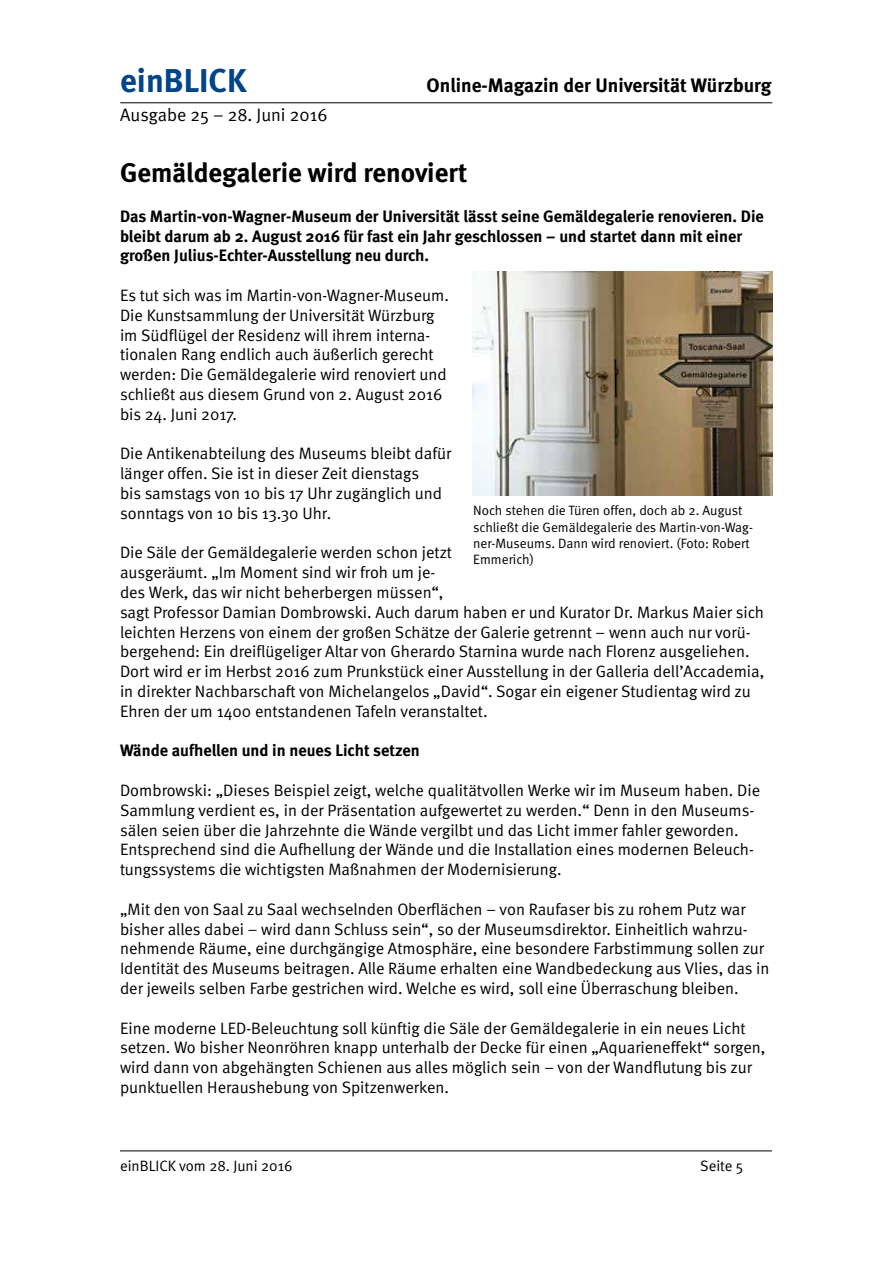
<style>
.page{position:relative;width:893px;height:1263px;background:#fff}
.page>*{position:absolute;margin:0;border:0;box-sizing:border-box;transform-origin:0 0}
.t1{font:700 33px "Meta";color:#004489}
.t2{font:700 27px "Meta";color:#000}
.t3{font:700 19.5px "Meta";color:#000}
.t4{font:18px "Meta Normal";color:#000}
.t5{font:16.5px/19.8px "Meta Normal";color:#000}
.t6{font:700 16.5px/19.8px "Meta";color:#000}
.t7{font:15px "Meta Normal";color:#000}
.t8{font:13.5px/16.2px "Meta Normal";color:#000}
</style>
<div class="page">
<hr style="left:120px;top:102px;width:652px;height:1px;background:#000">
<hr style="left:120px;top:1150px;width:652px;height:1px;background:#000">
<img style="left:472px;top:271px;width:301px;height:225px">
<h1 class="t1" style="left:120px;top:61px;width:128px">einBLICK</h1>
<p class="t3" style="left:427px;top:74px;width:346px">Online-Magazin der Universität Würzburg</p>
<p class="t4" style="left:120px;top:105px;width:209px">Ausgabe 25 – 28. Juni 2016</p>
<h2 class="t2" style="left:120px;top:157px;width:349px">Gemäldegalerie wird renoviert</h2>
<p class="t6" style="left:120px;top:206px;width:645px">Das Martin-von-Wagner-Museum der Universität lässt seine Gemäldegalerie renovieren. Die bleibt darum ab 2. August 2016 für fast ein Jahr geschlossen – und startet dann mit einer großen Julius-Echter-Ausstellung neu durch.</p>
<p class="t5" style="left:120px;top:285px;width:330px">Es tut sich was im Martin-von-Wagner-Museum.<br>Die Kunstsammlung der Universität Würzburg im Südflügel der Residenz will ihrem interna&shy;tionalen Rang endlich auch äußerlich gerecht werden: Die Gemäldegalerie wird renoviert und schließt aus diesem Grund von 2. August 2016 bis 24. Juni 2017.</p>
<p class="t5" style="left:120px;top:443px;width:333px">Die Antikenabteilung des Museums bleibt dafür länger offen. Sie ist in dieser Zeit dienstags<br>bis samstags von 10 bis 17 Uhr zugänglich und sonntags von 10 bis 13.30 Uhr.</p>
<p class="t5" style="left:120px;top:542px;width:646px">Die Säle der Gemäldegalerie werden schon jetzt<br>ausgeräumt. „Im Moment sind wir froh um je-<br>des Werk, das wir nicht beherbergen müssen“,<br>sagt Professor Damian Dombrowski. Auch darum haben er und Kurator Dr. Markus Maier sich leichten Herzens von einem der großen Schätze der Galerie getrennt – wenn auch nur vorü&shy;bergehend: Ein dreiflügeliger Altar von Gherardo Starnina wurde nach Florenz ausgeliehen.<br>Dort wird er im Herbst 2016 zum Prunkstück einer Ausstellung in der Galleria dell’Accademia, in direkter Nachbarschaft von Michelangelos „David“. Sogar ein eigener Studientag wird zu Ehren der um 1400 entstandenen Tafeln veranstaltet.</p>
<p class="t6" style="left:120px;top:740px;width:301px">Wände aufhellen und in neues Licht setzen</p>
<p class="t5" style="left:120px;top:780px;width:642px">Dombrowski: „Dieses Beispiel zeigt, welche qualitätvollen Werke wir im Museum haben. Die Sammlung verdient es, in der Präsentation aufgewertet zu werden.“ Denn in den Museums&shy;sälen seien über die Jahrzehnte die Wände vergilbt und das Licht immer fahler geworden.<br>Entsprechend sind die Aufhellung der Wände und die Installation eines modernen Beleuch&shy;tungssystems die wichtigsten Maßnahmen der Modernisierung.</p>
<p class="t5" style="left:120px;top:899px;width:651px">„Mit den von Saal zu Saal wechselnden Oberflächen – von Raufaser bis zu rohem Putz war bisher alles dabei – wird dann Schluss sein“, so der Museumsdirektor. Einheitlich wahrzu&shy;nehmende Räume, eine durchgängige Atmosphäre, eine besondere Farbstimmung sollen zur Identität des Museums beitragen. Alle Räume erhalten eine Wandbedeckung aus Vlies, das in der jeweils selben Farbe gestrichen wird. Welche es wird, soll eine Überraschung bleiben.</p>
<p class="t5" style="left:120px;top:1018px;width:647px">Eine moderne LED-Beleuchtung soll künftig die Säle der Gemäldegalerie in ein neues Licht setzen. Wo bisher Neonröhren knapp unterhalb der Decke für einen „Aquarieneffekt“ sorgen, wird dann von abgehängten Schienen aus alles möglich sein – von der Wandflutung bis zur punktuellen Heraushebung von Spitzenwerken.</p>
<p class="t8" style="left:473px;top:502px;width:281px">Noch stehen die Türen offen, doch ab 2. August schließt die Gemäldegalerie des Martin-von-Wag&shy;ner-Museums. Dann wird renoviert. (Foto: Robert Emmerich)</p>
<p class="t7" style="left:120px;top:1157px;width:174px">einBLICK vom 28. Juni 2016</p>
<p class="t7" style="left:700px;top:1157px;width:45px">Seite 5</p>
</div>
